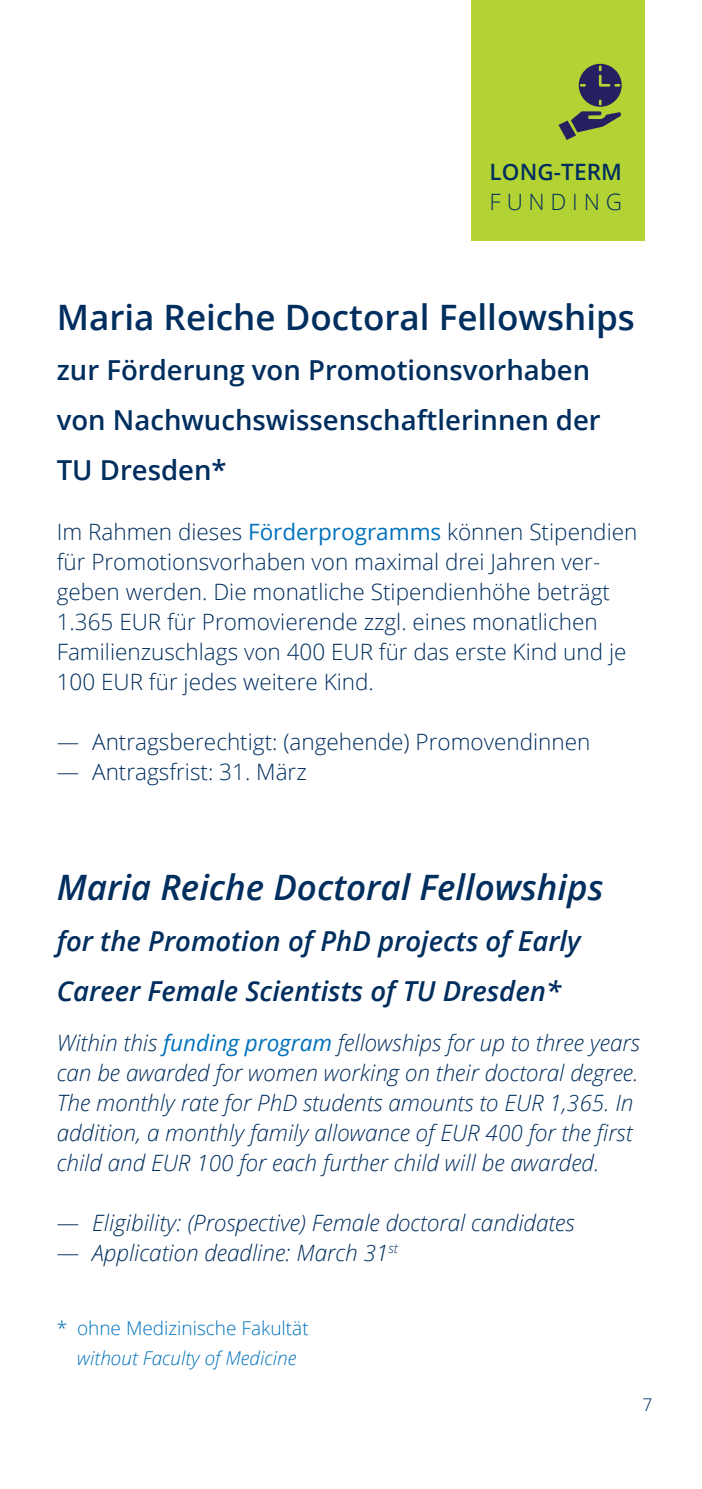
<style>
.page{position:relative;width:702px;height:1489px;background:#fff}
.page>*{position:absolute;margin:0;border:0;box-sizing:border-box;transform-origin:0 0}
.H2_Überschrift_2{font:600 35px "Open Sans";color:#002e5e}
.H2_Überschrift_2_eng{font:italic 600 35px "Open Sans";color:#002e5e}
.H2_Überschrift_2-2{font:600 27.5px/50px "Open Sans";color:#002e5e}
.H2_Überschrift_2_eng-2{font:italic 600 27.5px/50px "Open Sans";color:#002e5e}
.p_Text_normal{font:300 22.5px/30px "Open Sans";color:#002e5e}
.p_Text_normal_englis{font:italic 300 22.5px/30px "Open Sans";color:#002e5e}
.p_Liste_Linie_Englis{font:italic 300 22.5px "Open Sans";color:#002e5e}
.p_Liste_Linie{font:300 22.5px "Open Sans";color:#002e5e}
.t1{font:600 22.5px "Open Sans";letter-spacing:.005em;color:#002e5e}
.p_Text_normal-2{font:300 22.5px "Open Sans";letter-spacing:.255em;color:#002e5e}
.p_Fußnoten{font:300 19px "Open Sans";color:#0072bc}
.p_Fußnoten_englisch{font:italic 300 19px "Open Sans";color:#0072bc}
.t2{font:300 17.5px "Open Sans";color:#002e5e}
.s1{font-weight:400;color:#0072bc}
.s2{font-style:normal}
</style>
<div class="page">
<div style="left:471px;top:0;width:174px;height:240px;background:#b3d234"></div>
<svg style="left:558px;top:64px;width:63px;height:76px"></svg>
<p class="t1" style="left:489px;top:156px;width:134px">LONG-TERM</p>
<p class="p_Text_normal-2" style="left:489px;top:186px;width:134px">FUNDING</p>
<h2 class="H2_Überschrift_2" style="left:57px;top:293px;width:579px">Maria Reiche Doctoral Fellowships</h2>
<h2 class="H2_Überschrift_2-2" style="left:57px;top:344px;width:545px">zur Förderung von Promotionsvorhaben von Nachwuchswissenschaftlerinnen der<br>TU Dresden*</h2>
<p class="p_Text_normal" style="left:57px;top:516px;width:582px">Im Rahmen dieses <span class="s1">Förderprogramms</span> können Stipendien für Promotionsvorhaben von maximal drei Jahren ver&shy;geben werden. Die monatliche Stipendienhöhe beträgt 1.365 EUR für Promovierende zzgl. eines monatlichen Familienzuschlags von 400 EUR für das erste Kind und je 100 EUR für jedes weitere Kind.</p>
<p class="p_Liste_Linie" style="left:57px;top:726px;width:535px">― Antragsberechtigt: (angehende) Promovendinnen</p>
<p class="p_Liste_Linie" style="left:57px;top:756px;width:251px">― Antragsfrist: 31. März</p>
<h2 class="H2_Überschrift_2_eng" style="left:57px;top:863px;width:548px">Maria Reiche Doctoral Fellowships</h2>
<h2 class="H2_Überschrift_2_eng-2" style="left:57px;top:914px;width:525px">for the Promotion of PhD projects of Early<br>Career Female Scientists of TU Dresden*</h2>
<p class="p_Text_normal_englis" style="left:57px;top:1026px;width:584px">Within this <span class="s1">funding program</span> fellowships for up to three years can be awarded for women working on their doctoral degree.<br>The monthly rate for PhD students amounts to EUR 1,365. In addition, a monthly family allowance of EUR 400 for the first child and EUR 100 for each further child will be awarded.</p>
<p class="p_Liste_Linie_Englis" style="left:57px;top:1206px;width:519px"><span class="s2">―</span> Eligibility: (Prospective) Female doctoral candidates</p>
<p class="p_Liste_Linie_Englis" style="left:57px;top:1236px;width:342px"><span class="s2">―</span> Application deadline: March 31<sup>st</sup></p>
<p class="p_Fußnoten" style="left:57px;top:1315px;width:253px">* ohne Medizinische Fakultät</p>
<p class="p_Fußnoten_englisch" style="left:77px;top:1345px;width:220px">without Faculty of Medicine</p>
<p class="t2" style="left:642px;top:1392px;width:11px">7</p>
</div>
